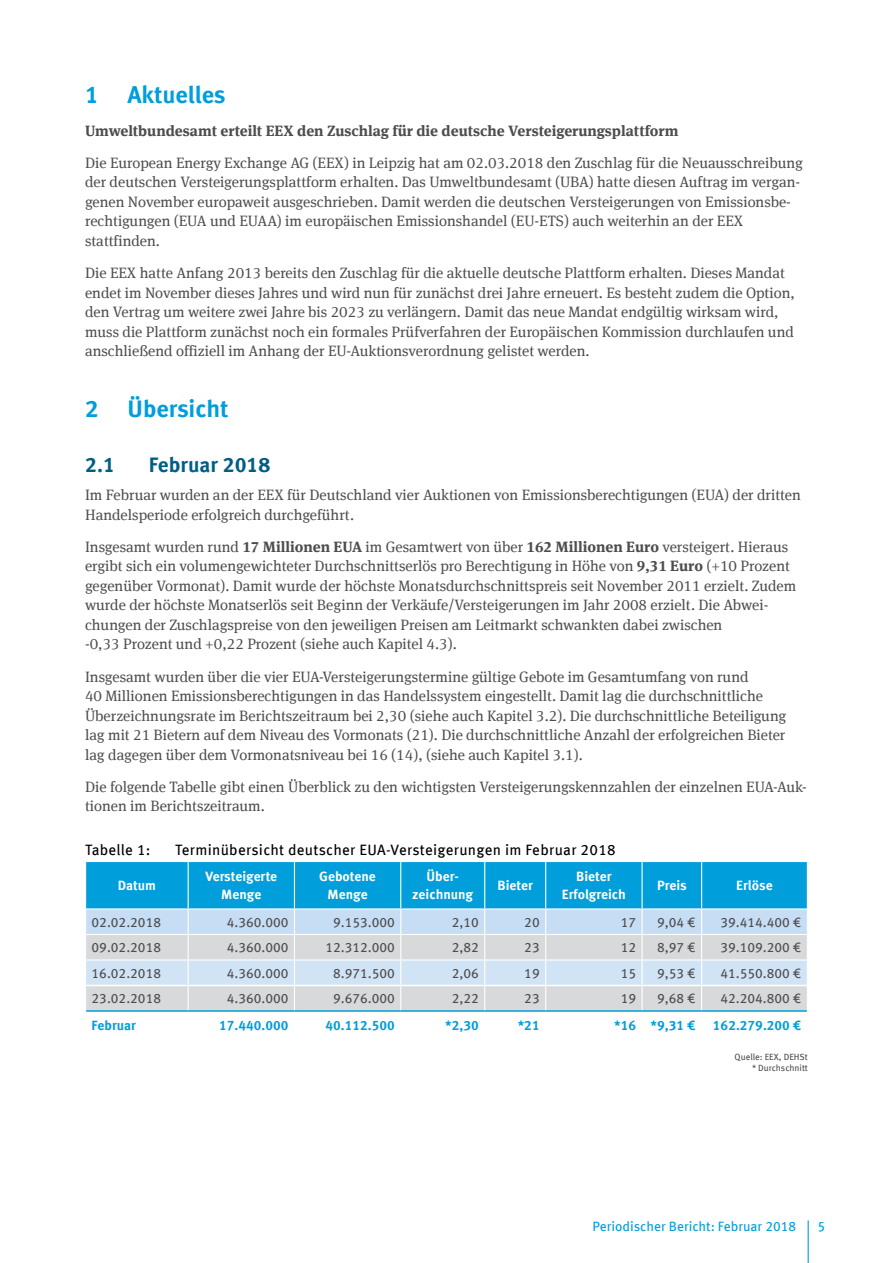
<style>
.page{position:relative;width:893px;height:1263px;background:#fff}
.page>*{position:absolute;margin:0;border:0;box-sizing:border-box;transform-origin:0 0}
.t1{font:700 24px "Meta Offc";color:#009edb}
.t2{font:700 21px "Meta Offc";color:#005e85}
.Fließtext{font:15px/19.5px "Meta Serif Offc";color:#4d4d4f}
.Fließtext-2{font:700 15px "Meta Serif Offc";color:#4d4d4f}
.t3{font:15px "Meta Offc";letter-spacing:.02em;color:#000}
.Tabelle{font:13.5px "Meta Offc";color:#4d4d4f}
.Tabellenkopf{font:700 13.5px/18px "Meta Offc";color:#fff;text-align:center}
.Tabelle-2{font:700 13.5px "Meta Offc";color:#009edb}
.t4{font:13.5px "Meta Offc";color:#009edb}
.Tabellenzusatz{font:9px/10.8px "Meta Offc";color:#4d4d4f;text-align:right}
.s1{font-weight:700}
</style>
<div class="page">
<hr style="left:808px;top:1220px;width:1px;height:43px;background:#009edb">
<svg style="left:85px;top:861px;width:723px;height:149px;background:#93cbe4"></svg>
<hr style="left:86px;top:1010px;width:102px;height:2px;background:#009edb">
<hr style="left:188px;top:1010px;width:106px;height:2px;background:#009edb">
<hr style="left:294px;top:1010px;width:107px;height:2px;background:#009edb">
<hr style="left:401px;top:1010px;width:84px;height:2px;background:#009edb">
<hr style="left:485px;top:1010px;width:61px;height:2px;background:#009edb">
<hr style="left:546px;top:1010px;width:96px;height:2px;background:#009edb">
<hr style="left:642px;top:1010px;width:60px;height:2px;background:#009edb">
<hr style="left:702px;top:1010px;width:105px;height:2px;background:#009edb">
<p class="t1" style="left:85px;top:81px;width:142px">1 Aktuelles</p>
<p class="Fließtext-2" style="left:85px;top:121px;width:595px">Umweltbundesamt erteilt EEX den Zuschlag für die deutsche Versteigerungsplattform</p>
<p class="Fließtext" style="left:85px;top:153px;width:719px">Die European Energy Exchange AG (EEX) in Leipzig hat am 02.03.2018 den Zuschlag für die Neuausschreibung der deutschen Versteigerungsplattform erhalten. Das Umweltbundesamt (UBA) hatte diesen Auftrag im vergan&shy;genen November europaweit ausgeschrieben. Damit werden die deutschen Versteigerungen von Emissionsbe&shy;rechtigungen (EUA und EUAA) im europäischen Emissionshandel (EU-ETS) auch weiterhin an der EEX stattfinden.</p>
<p class="Fließtext" style="left:85px;top:264px;width:711px">Die EEX hatte Anfang 2013 bereits den Zuschlag für die aktuelle deutsche Plattform erhalten. Dieses Mandat endet im November dieses Jahres und wird nun für zunächst drei Jahre erneuert. Es besteht zudem die Option, den Vertrag um weitere zwei Jahre bis 2023 zu verlängern. Damit das neue Mandat endgültig wirksam wird, muss die Plattform zunächst noch ein formales Prüfverfahren der Europäischen Kommission durchlaufen und anschließend offiziell im Anhang der EU-Auktionsverordnung gelistet werden.</p>
<p class="t1" style="left:85px;top:394px;width:145px">2 Übersicht</p>
<p class="t2" style="left:85px;top:452px;width:31px">2.1</p>
<p class="t2" style="left:149px;top:452px;width:123px">Februar 2018</p>
<p class="Fließtext" style="left:85px;top:485px;width:717px">Im Februar wurden an der EEX für Deutschland vier Auktionen von Emissionsberechtigungen (EUA) der dritten<br>Handelsperiode erfolgreich durchgeführt.</p>
<p class="Fließtext" style="left:85px;top:537px;width:713px">Insgesamt wurden rund <span class="s1">17 Millionen EUA</span> im Gesamtwert von über <span class="s1">162 Millionen Euro</span> versteigert. Hieraus ergibt sich ein volumengewichteter Durchschnittserlös pro Berechtigung in Höhe von <span class="s1">9,31 Euro</span> (+10 Prozent gegenüber Vormonat). Damit wurde der höchste Monatsdurchschnittspreis seit November 2011 erzielt. Zudem wurde der höchste Monatserlös seit Beginn der Verkäufe/Versteigerungen im Jahr 2008 erzielt. Die Abwei&shy;chungen der Zuschlagspreise von den jeweiligen Preisen am Leitmarkt schwankten dabei zwischen<br>-0,33 Prozent und +0,22 Prozent (siehe auch Kapitel 4.3).</p>
<p class="Fließtext" style="left:85px;top:667px;width:703px">Insgesamt wurden über die vier EUA-Versteigerungstermine gültige Gebote im Gesamtumfang von rund<br>40 Millionen Emissionsberechtigungen in das Handelssystem eingestellt. Damit lag die durchschnittliche Überzeichnungsrate im Berichtszeitraum bei 2,30 (siehe auch Kapitel 3.2). Die durchschnittliche Beteiligung lag mit 21 Bietern auf dem Niveau des Vormonats (21). Die durchschnittliche Anzahl der erfolgreichen Bieter lag dagegen über dem Vormonatsniveau bei 16 (14), (siehe auch Kapitel 3.1).</p>
<p class="Fließtext" style="left:85px;top:777px;width:723px">Die folgende Tabelle gibt einen Überblick zu den wichtigsten Versteigerungskennzahlen der einzelnen EUA-Auk&shy;tionen im Berichtszeitraum.</p>
<p class="t3" style="left:85px;top:841px;width:67px">Tabelle 1:</p>
<p class="t3" style="left:175px;top:841px;width:442px">Terminübersicht deutscher EUA-Versteigerungen im Februar 2018</p>
<p class="Tabellenkopf" style="left:118px;top:877px;width:40px">Datum</p>
<p class="Tabellenkopf" style="left:319px;top:868px;width:58px">Gebotene<br>Menge</p>
<p class="Tabellenkopf" style="left:412px;top:868px;width:62px">Über&shy;zeichnung</p>
<p class="Tabellenkopf" style="left:498px;top:877px;width:37px">Bieter</p>
<p class="Tabellenkopf" style="left:562px;top:868px;width:66px">Bieter<br>Erfolgreich</p>
<p class="Tabellenkopf" style="left:657px;top:877px;width:31px">Preis</p>
<p class="Tabellenkopf" style="left:736px;top:877px;width:38px">Erlöse</p>
<p class="Tabellenkopf" style="left:205px;top:868px;width:73px">Versteigerte</p>
<p class="Tabellenkopf" style="left:221px;top:886px;width:42px">Menge</p>
<p class="Tabelle" style="left:92px;top:914px;width:71px">02.02.2018</p>
<p class="Tabelle" style="left:227px;top:914px;width:63px">4.360.000</p>
<p class="Tabelle" style="left:333px;top:914px;width:63px">9.153.000</p>
<p class="Tabelle" style="left:452px;top:914px;width:29px">2,10</p>
<p class="Tabelle" style="left:524px;top:914px;width:17px">20</p>
<p class="Tabelle" style="left:621px;top:914px;width:17px">17</p>
<p class="Tabelle" style="left:657px;top:914px;width:40px">9,04 €</p>
<p class="Tabelle" style="left:720px;top:914px;width:82px">39.414.400 €</p>
<p class="Tabelle" style="left:92px;top:940px;width:71px">09.02.2018</p>
<p class="Tabelle" style="left:227px;top:940px;width:63px">4.360.000</p>
<p class="Tabelle" style="left:325px;top:940px;width:71px">12.312.000</p>
<p class="Tabelle" style="left:452px;top:940px;width:29px">2,82</p>
<p class="Tabelle" style="left:524px;top:940px;width:17px">23</p>
<p class="Tabelle" style="left:621px;top:940px;width:17px">12</p>
<p class="Tabelle" style="left:657px;top:940px;width:40px">8,97 €</p>
<p class="Tabelle" style="left:720px;top:940px;width:82px">39.109.200 €</p>
<p class="Tabelle" style="left:92px;top:965px;width:71px">16.02.2018</p>
<p class="Tabelle" style="left:227px;top:965px;width:63px">4.360.000</p>
<p class="Tabelle" style="left:333px;top:965px;width:63px">8.971.500</p>
<p class="Tabelle" style="left:452px;top:965px;width:29px">2,06</p>
<p class="Tabelle" style="left:524px;top:965px;width:17px">19</p>
<p class="Tabelle" style="left:621px;top:965px;width:17px">15</p>
<p class="Tabelle" style="left:657px;top:965px;width:40px">9,53 €</p>
<p class="Tabelle" style="left:720px;top:965px;width:82px">41.550.800 €</p>
<p class="Tabelle" style="left:92px;top:991px;width:71px">23.02.2018</p>
<p class="Tabelle" style="left:227px;top:991px;width:63px">4.360.000</p>
<p class="Tabelle" style="left:333px;top:991px;width:63px">9.676.000</p>
<p class="Tabelle" style="left:452px;top:991px;width:29px">2,22</p>
<p class="Tabelle" style="left:524px;top:991px;width:17px">23</p>
<p class="Tabelle" style="left:621px;top:991px;width:17px">19</p>
<p class="Tabelle" style="left:657px;top:991px;width:40px">9,68 €</p>
<p class="Tabelle" style="left:720px;top:991px;width:82px">42.204.800 €</p>
<p class="Tabelle-2" style="left:92px;top:1017px;width:46px">Februar</p>
<p class="Tabelle-2" style="left:219px;top:1017px;width:71px">17.440.000</p>
<p class="Tabelle-2" style="left:325px;top:1017px;width:71px">40.112.500</p>
<p class="Tabelle-2" style="left:445px;top:1017px;width:35px">*2,30</p>
<p class="Tabelle-2" style="left:518px;top:1017px;width:23px">*21</p>
<p class="Tabelle-2" style="left:614px;top:1017px;width:23px">*16</p>
<p class="Tabelle-2" style="left:651px;top:1017px;width:47px">*9,31 €</p>
<p class="Tabelle-2" style="left:713px;top:1017px;width:90px">162.279.200 €</p>
<p class="Tabellenzusatz" style="left:735px;top:1052px;width:75px">Quelle: EEX, DEHSt * Durchschnitt</p>
<p class="t4" style="left:592px;top:1218px;width:205px">Periodischer Bericht: Februar 2018</p>
<p class="t4" style="left:817px;top:1218px;width:9px">5</p>
</div>
